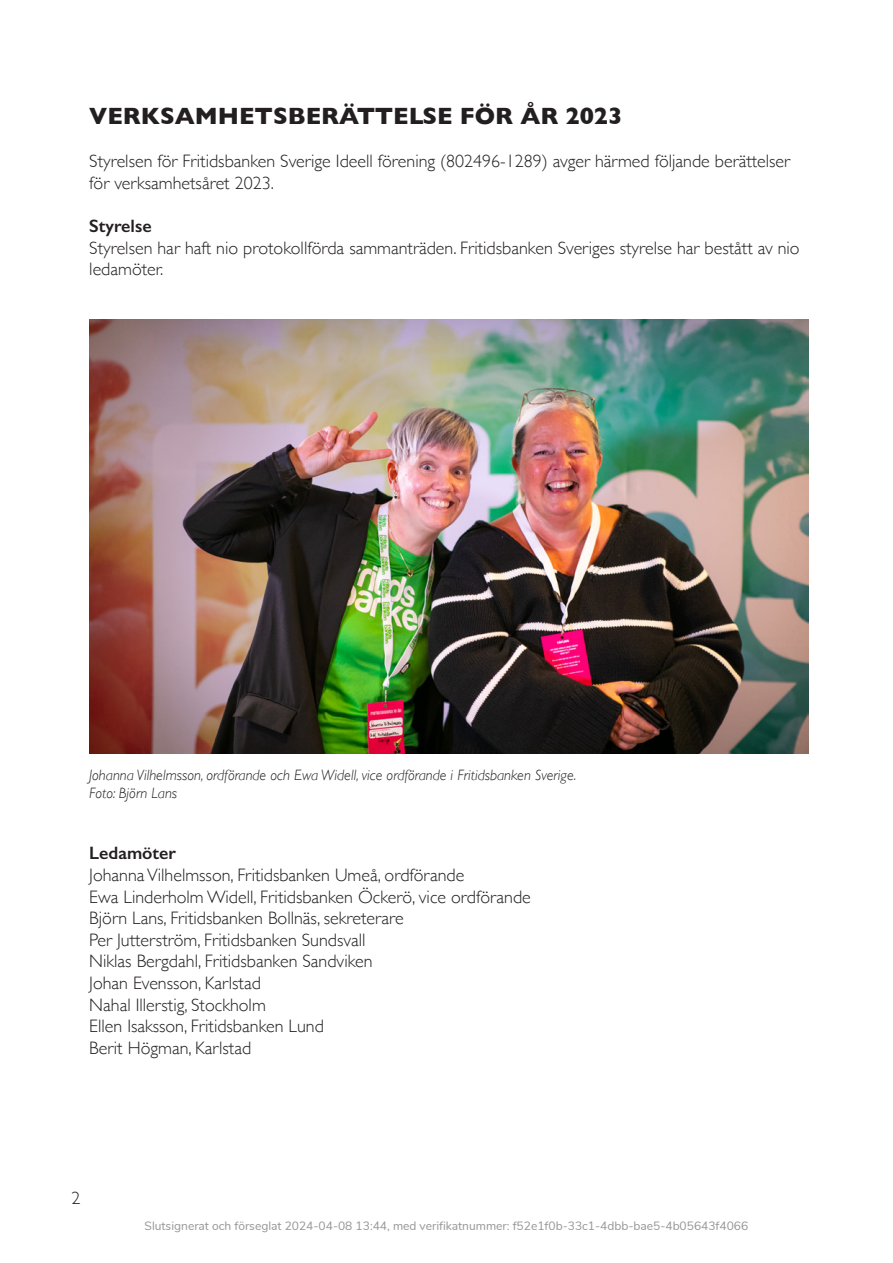
<style>
.page{position:relative;width:893px;height:1263px;background:#fff}
.page>*{position:absolute;margin:0;border:0;box-sizing:border-box;transform-origin:0 0}
.t1{font:700 24px "Gill Sans";color:#231f20}
.t2{font:300 18px/21.6px "Gill Sans";color:#231f20}
.t3{font:600 18px "Gill Sans";color:#231f20}
.t4{font:italic 300 15px/18px "Gill Sans";color:#231f20}
.t5{font:12px "Nunito";color:#959595}
</style>
<div class="page">
<img style="left:89px;top:320px;width:720px;height:434px">
<h1 class="t1" style="left:89px;top:97px;width:535px">VERKSAMHETSBERÄTTELSE FÖR ÅR 2023</h1>
<p class="t2" style="left:89px;top:150px;width:702px">Styrelsen för Fritidsbanken Sverige Ideell förening (802496-1289) avger härmed följande berättelser</p>
<p class="t2" style="left:89px;top:171px;width:186px">för verksamhetsåret 2023.</p>
<p class="t3" style="left:89px;top:215px;width:64px">Styrelse</p>
<p class="t2" style="left:89px;top:236px;width:712px">Styrelsen har haft nio protokollförda sammanträden. Fritidsbanken Sveriges styrelse har bestått av nio</p>
<p class="t2" style="left:89px;top:258px;width:76px">ledamöter.</p>
<p class="t4" style="left:89px;top:766px;width:489px">Johanna Vilhelmsson, ordförande och Ewa Widell, vice ordförande i Fritidsbanken Sverige.<br>Foto: Björn Lans</p>
<p class="t3" style="left:89px;top:842px;width:88px">Ledamöter</p>
<p class="t2" style="left:89px;top:863px;width:377px">Johanna Vilhelmsson, Fritidsbanken Umeå, ordförande</p>
<p class="t2" style="left:89px;top:885px;width:443px">Ewa Linderholm Widell, Fritidsbanken Öckerö, vice ordförande</p>
<p class="t2" style="left:89px;top:906px;width:316px">Björn Lans, Fritidsbanken Bollnäs, sekreterare</p>
<p class="t2" style="left:89px;top:928px;width:278px">Per Jutterström, Fritidsbanken Sundsvall</p>
<p class="t2" style="left:89px;top:950px;width:285px">Niklas Bergdahl, Fritidsbanken Sandviken<br>Johan Evensson, Karlstad</p>
<p class="t2" style="left:89px;top:993px;width:236px">Nahal Illerstig, Stockholm<br>Ellen Isaksson, Fritidsbanken Lund<br>Berit Högman, Karlstad</p>
<p class="t2" style="left:71px;top:1186px;width:10px">2</p>
<p class="t5" style="left:145px;top:1218px;width:605px">Slutsignerat och förseglat 2024-04-08 13:44, med verifikatnummer: f52e1f0b-33c1-4dbb-bae5-4b05643f4066</p>
</div>
